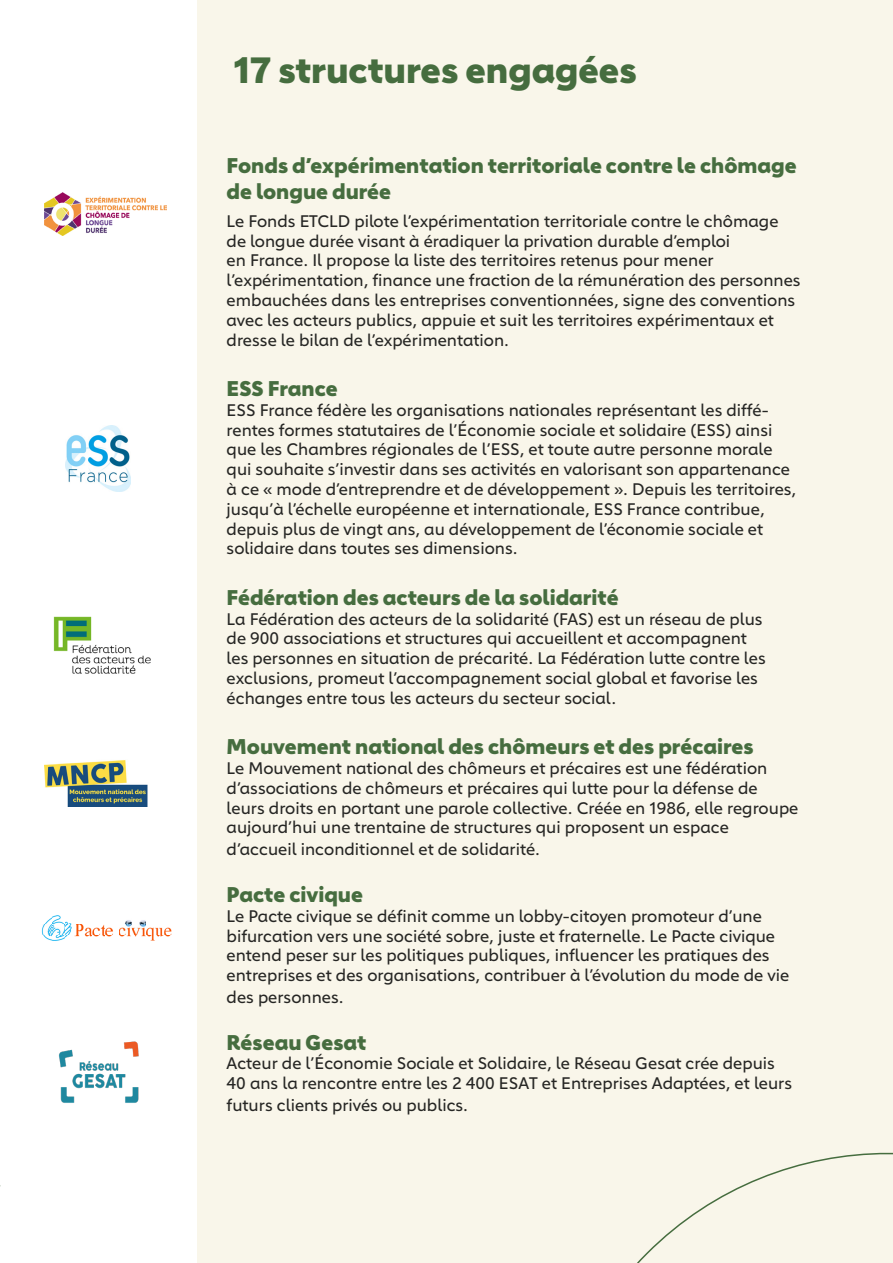
<style>
.page{position:relative;width:893px;height:1263px;background:#fff}
.page>*{position:absolute;margin:0;border:0;box-sizing:border-box;transform-origin:0 0}
.t1{font:900 36px "Carnero";color:#466d3f}
.t2{font:900 21px/25.2px "Carnero";color:#466d3f}
.t3{font:16.5px/19.8px "Carnero";color:#262624}
</style>
<div class="page">
<img style="left:45px;top:192px;width:121px;height:43px">
<img style="left:53px;top:616px;width:98px;height:58px">
<div style="left:198px;top:0;width:695px;height:1263px;background:#f9f6ea"></div>
<svg style="left:637px;top:1152px;width:256px;height:111px"></svg>
<img style="left:45px;top:760px;width:103px;height:46px">
<img style="left:79px;top:924px;width:14px;height:13px">
<img style="left:119px;top:920px;width:14px;height:17px">
<img style="left:159px;top:927px;width:13px;height:10px">
<svg style="left:41px;top:915px;width:38px;height:26px"></svg>
<svg style="left:93px;top:925px;width:20px;height:12px"></svg>
<svg style="left:133px;top:920px;width:26px;height:21px"></svg>
<img style="left:59px;top:1041px;width:80px;height:62px">
<img style="left:65px;top:426px;width:66px;height:66px">
<p class="t1" style="left:234px;top:47px;width:404px">17 structures engagées</p>
<p class="t2" style="left:227px;top:153px;width:572px">Fonds d’expérimentation territoriale contre le chômage de longue durée</p>
<p class="t3" style="left:227px;top:211px;width:576px">Le Fonds ETCLD pilote l’expérimentation territoriale contre le chômage de longue durée visant à éradiquer la privation durable d’emploi<br>en France. Il propose la liste des territoires retenus pour mener l’expérimentation, finance une fraction de la rémunération des personnes embauchées dans les entreprises conventionnées, signe des conventions avec les acteurs publics, appuie et suit les territoires expérimentaux et dresse le bilan de l’expérimentation.</p>
<p class="t2" style="left:227px;top:376px;width:113px">ESS France</p>
<p class="t3" style="left:227px;top:400px;width:571px">ESS France fédère les organisations nationales représentant les diffé&shy;rentes formes statutaires de l’Économie sociale et solidaire (ESS) ainsi que les Chambres régionales de l’ESS, et toute autre personne morale qui souhaite s’investir dans ses activités en valorisant son appartenance à ce « mode d’entreprendre et de développement ». Depuis les territoires, jusqu’à l’échelle européenne et internationale, ESS France contribue, depuis plus de vingt ans, au développement de l’économie sociale et solidaire dans toutes ses dimensions.</p>
<p class="t2" style="left:227px;top:585px;width:394px">Fédération des acteurs de la solidarité</p>
<p class="t3" style="left:227px;top:609px;width:541px">La Fédération des acteurs de la solidarité (FAS) est un réseau de plus de 900 associations et structures qui accueillent et accompagnent les personnes en situation de précarité. La Fédération lutte contre les exclusions, promeut l’accompagnement social global et favorise les échanges entre tous les acteurs du secteur social.</p>
<p class="t2" style="left:227px;top:734px;width:529px">Mouvement national des chômeurs et des précaires</p>
<p class="t3" style="left:227px;top:758px;width:573px">Le Mouvement national des chômeurs et précaires est une fédération d’associations de chômeurs et précaires qui lutte pour la défense de leurs droits en portant une parole collective. Créée en 1986, elle regroupe aujourd’hui une trentaine de structures qui proposent un espace</p>
<p class="t3" style="left:227px;top:839px;width:315px">d’accueil inconditionnel et de solidarité.</p>
<p class="t2" style="left:227px;top:882px;width:138px">Pacte civique</p>
<p class="t3" style="left:227px;top:906px;width:564px">Le Pacte civique se définit comme un lobby-citoyen promoteur d’une bifurcation vers une société sobre, juste et fraternelle. Le Pacte civique entend peser sur les politiques publiques, influencer les pratiques des entreprises et des organisations, contribuer à l’évolution du mode de vie</p>
<p class="t3" style="left:227px;top:987px;width:119px">des personnes.</p>
<p class="t2" style="left:227px;top:1029px;width:141px">Réseau Gesat</p>
<p class="t3" style="left:227px;top:1053px;width:567px">Acteur de l’Économie Sociale et Solidaire, le Réseau Gesat crée depuis<br>40 ans la rencontre entre les 2 400 ESAT et Entreprises Adaptées, et leurs</p>
<p class="t3" style="left:227px;top:1095px;width:243px">futurs clients privés ou publics.</p>
</div>
